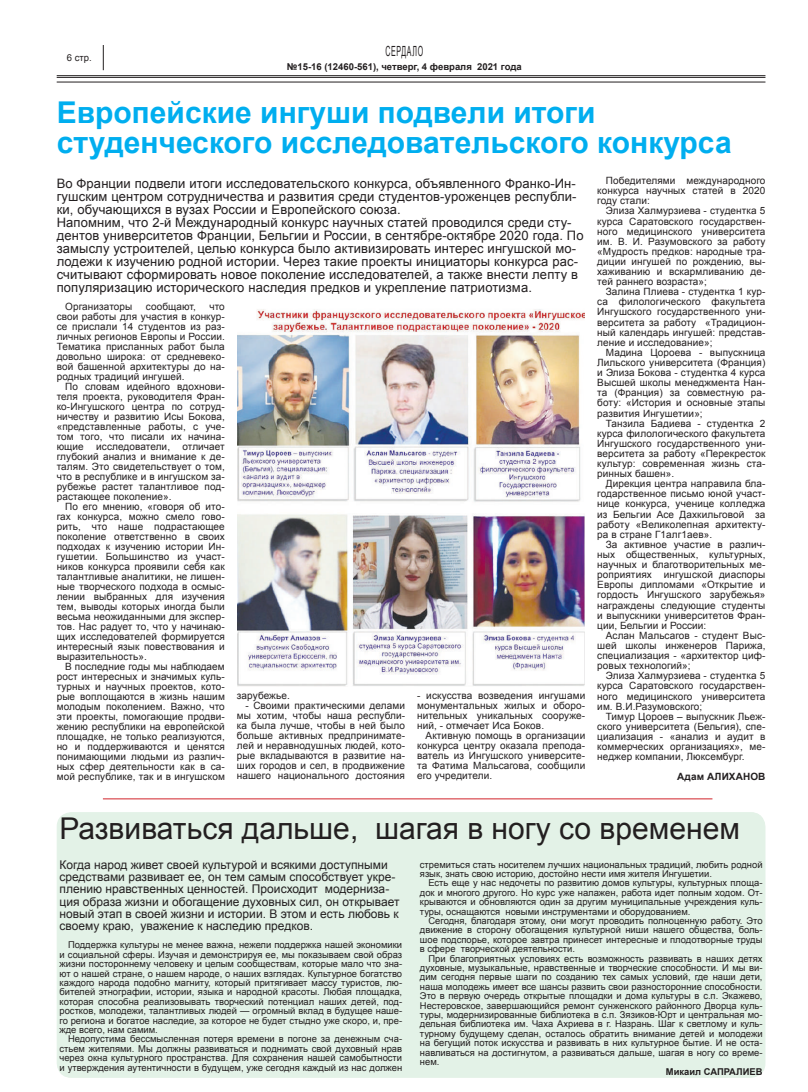
<style>
.page{position:relative;width:808px;height:1092px;background:#fff}
.page>*{position:absolute;margin:0;border:0;box-sizing:border-box;transform-origin:0 0}
.t1{font:700 30px/30px "Arial";color:#00aeef}
.t2{font:30px "Arial";color:#231f20}
.t3{font:14px "Arial";letter-spacing:.1em;color:#231f20;scale:.5 1}
.t4{font:13px/13px "Arial";letter-spacing:.01em;color:#231f20}
.t5{font:12px/12px "Arial";color:#231f20}
.t6{font:10px/10px "Arial";letter-spacing:.01em;color:#231f20;text-align:justify}
.t7{font:700 10px "Arial";letter-spacing:.01em;color:#231f20}
.t8{font:700 9.5px "Arial";color:#231f20}
.t9{font:9.5px "Arial";color:#231f20}
.t10{font:9.4px/9.4px "Arial";color:#231f20;text-align:justify}
.t11{font:700 9.4px "Arial";color:#231f20}
</style>
<div class="page">
<hr style="left:57px;top:75px;width:708px;height:1px;background:#231f20">
<hr style="left:57px;top:77px;width:708px;height:1px;background:#231f20">
<hr style="left:57px;top:82px;width:708px;height:1px;background:#231f20">
<svg style="left:103px;top:45px;width:1px;height:25px"></svg>
<div style="left:57px;top:812px;width:708px;height:265px;background:#e3f2e7;border-radius:14px"></div>
<img style="left:237px;top:309px;width:347px;height:377px">
<hr style="left:103px;top:798px;width:609px;height:1px;background:#d1232a">
<p class="t9" style="left:67px;top:51px;width:26px">6 стр.</p>
<h2 class="t3" style="left:385px;top:42px;width:77px">Сердало</h2>
<p class="t8" style="left:287px;top:60px;width:236px">№15-16 (12460-561), четверг, 4 февраля 2021 года</p>
<h1 class="t1" style="left:57px;top:98px;width:676px">Европейские ингуши подвели итоги студенческого исследовательского конкурса</h1>
<p class="t4" style="left:57px;top:177px;width:528px">Во Франции подвели итоги исследовательского конкурса, объявленного Франко-Ин&shy;гушским центром сотрудничества и развития среди студентов-уроженцев республи&shy;ки, обучающихся в вузах России и Европейского союза.<br>Напомним, что 2-й Международный конкурс научных статей проводился среди сту&shy;дентов университетов Франции, Бельгии и России, в сентябре-октябре 2020 года. По замыслу устроителей, целью конкурса было активизировать интерес ингушской мо&shy;лодежи к изучению родной истории. Через такие проекты инициаторы конкурса рас&shy;считывают сформировать новое поколение исследователей, а также внести лепту в популяризацию исторического наследия предков и укрепление патриотизма.</p>
<p class="t6" style="left:65px;top:302px;width:69px">Организаторы</p>
<p class="t6" style="left:146px;top:302px;width:52px">сообщают,</p>
<p class="t6" style="left:57px;top:302px;width:170px;text-indent:153px">что свои работы для участия в конкур&shy;се прислали 14 студентов из раз&shy;личных регионов Европы и России.<br>Тематика присланных работ была довольно широка: от средневеко&shy;вой башенной архитектуры до на&shy;родных традиций ингушей.</p>
<p class="t6" style="left:57px;top:382px;width:170px;text-indent:8px">По словам идейного вдохнови&shy;теля проекта, руководителя Фран&shy;ко-Ингушского центра по сотруд&shy;ничеству и развитию Исы Бокова, «представленные работы, с уче&shy;том того, что писали их начина&shy;ющие исследователи, отличает глубокий анализ и внимание к де&shy;талям. Это свидетельствует о том, что в республике и в ингушском за&shy;рубежье растет талантливое под&shy;растающее поколение».</p>
<p class="t6" style="left:57px;top:502px;width:170px;text-indent:8px">По его мнению, «говоря об ито&shy;гах конкурса, можно смело гово&shy;рить, что наше подрастающее поколение ответственно в своих подходах к изучению истории Ин&shy;гушетии. Большинство из участ&shy;ников конкурса проявили себя как талантливые аналитики, не лишен&shy;ные творческого подхода в осмыс&shy;лении выбранных для изучения тем, выводы которых иногда были весьма неожиданными для экспер&shy;тов. Нас радует то, что у начинаю&shy;щих исследователей формируется интересный язык повествования и выразительность».</p>
<p class="t6" style="left:57px;top:662px;width:170px;text-indent:8px">В последние годы мы наблюдаем рост интересных и значимых куль&shy;турных и научных проектов, кото&shy;рые воплощаются в жизнь нашим молодым поколением. Важно, что эти проекты, помогающие продви&shy;жению республики на европейской площадке, не только реализуются, но и поддерживаются и ценятся понимающими людьми из различ&shy;ных сфер деятельности как в са&shy;мой республике, так и в ингушском</p>
<p class="t6" style="left:237px;top:690px;width:54px">зарубежье.</p>
<p class="t6" style="left:237px;top:700px;width:170px;text-indent:8px">- Своими практическими делами мы хотим, чтобы наша республи&shy;ка была лучше, чтобы в ней было больше активных предпринимате&shy;лей и неравнодушных людей, кото&shy;рые вкладываются в развитие на&shy;ших городов и сел, в продвижение нашего национального достояния</p>
<p class="t6" style="left:417px;top:690px;width:170px">- искусства возведения ингушами монументальных жилых и оборо&shy;нительных уникальных сооруже&shy;ний, - отмечает Иса Боков.</p>
<p class="t6" style="left:417px;top:730px;width:170px;text-indent:8px">Активную помощь в организации конкурса центру оказала препода&shy;ватель из Ингушского университе&shy;та Фатима Мальсагова, сообщили его учредители.</p>
<p class="t6" style="left:597px;top:176px;width:170px;text-indent:8px">Победителями международного конкурса научных статей в 2020 году стали:</p>
<p class="t6" style="left:597px;top:206px;width:170px;text-indent:8px">Элиза Халмурзиева - студентка 5 курса Саратовского государствен&shy;ного медицинского университета им. В. И. Разумовского за работу «Мудрость предков: народные тра&shy;диции ингушей по рождению, вы&shy;хаживанию и вскармливанию де&shy;тей раннего возраста»;</p>
<p class="t6" style="left:597px;top:287px;width:170px;text-indent:8px">Залина Плиева - студентка 1 кур&shy;са филологического факультета Ингушского государственного уни&shy;верситета за работу «Традицион&shy;ный календарь ингушей: представ&shy;ление и исследование»;</p>
<p class="t6" style="left:597px;top:347px;width:170px;text-indent:8px">Мадина Цороева - выпускница Лильского университета (Франция) и Элиза Бокова - студентка 4 курса Высшей школы менеджмента Нан&shy;та (Франция) за совместную ра&shy;боту: «История и основные этапы развития Ингушетии»;</p>
<p class="t6" style="left:597px;top:418px;width:170px;text-indent:8px">Танзила Бадиева - студентка 2 курса филологического факультета Ингушского государственного уни&shy;верситета за работу «Перекресток культур: современная жизнь ста&shy;ринных башен».</p>
<p class="t6" style="left:597px;top:479px;width:170px;text-indent:8px">Дирекция центра направила бла&shy;годарственное письмо юной участ&shy;нице конкурса, ученице колледжа из Бельгии Асе Дахкильговой за работу «Великолепная архитекту&shy;ра в стране Г1алг1аев».</p>
<p class="t6" style="left:597px;top:539px;width:170px;text-indent:8px">За активное участие в различ&shy;ных общественных, культурных, научных и благотворительных ме&shy;роприятиях ингушской диаспоры Европы дипломами «Открытие и гордость Ингушского зарубежья» награждены следующие студенты и выпускники университетов Фран&shy;ции, Бельгии и России:</p>
<p class="t6" style="left:597px;top:630px;width:170px;text-indent:8px">Аслан Мальсагов - студент Выс&shy;шей школы инженеров Парижа, специализация - «архитектор циф&shy;ровых технологий»;</p>
<p class="t6" style="left:597px;top:670px;width:170px;text-indent:8px">Элиза Халмурзиева - студентка 5 курса Саратовского государствен&shy;ного медицинского университета им. В.И.Разумовского;</p>
<p class="t6" style="left:597px;top:711px;width:170px;text-indent:9px">Тимур Цороев – выпускник Льеж&shy;ского университета (Бельгия), спе&shy;циализация - «анализ и аудит в коммерческих организациях», ме&shy;неджер компании, Люксембург.</p>
<p class="t7" style="left:677px;top:770px;width:46px">Адам Алиханов</p>
<h1 class="t2" style="left:60px;top:808px;width:682px">Развиваться дальше, шагая в ногу со временем</h1>
<p class="t5" style="left:60px;top:859px;width:342px">Когда народ живет своей культурой и всякими доступными средствами развивает ее, он тем самым способствует укре&shy;плению нравственных ценностей. Происходит модерниза&shy;ция образа жизни и обогащение духовных сил, он открывает новый этап в своей жизни и истории. В этом и есть любовь к своему краю, уважение к наследию предков.</p>
<p class="t10" style="left:60px;top:940px;width:344px;text-indent:9px">Поддержка культуры не менее важна, нежели поддержка нашей экономики и социальной сферы. Изучая и демонстрируя ее, мы показываем свой образ жизни постороннему человеку и целым сообществам, которые мало что зна&shy;ют о нашей стране, о нашем народе, о наших взглядах. Культурное богатство каждого народа подобно магниту, который притягивает массу туристов, лю&shy;бителей этнографии, истории, языка и народной красоты. Любая площадка, которая способна реализовывать творческий потенциал наших детей, под&shy;ростков, молодежи, талантливых людей — огромный вклад в будущее наше&shy;го региона и богатое наследие, за которое не будет стыдно уже скоро, и, пре&shy;жде всего, нам самим.</p>
<p class="t10" style="left:60px;top:1034px;width:344px;text-indent:9px">Недопустима бессмысленная потеря времени в погоне за денежным сча&shy;стьем жителями. Мы должны развиваться и поднимать свой духовный нрав через окна культурного пространства. Для сохранения нашей самобытности и утверждения аутентичности в будущем, уже сегодня каждый из нас должен</p>
<p class="t10" style="left:420px;top:859px;width:344px">стремиться стать носителем лучших национальных традиций, любить родной язык, знать свою историю, достойно нести имя жителя Ингушетии.</p>
<p class="t10" style="left:420px;top:878px;width:344px;text-indent:8px">Есть еще у нас недочеты по развитию домов культуры, культурных площа&shy;док и многого другого. Но курс уже налажен, работа идет полным ходом. От&shy;крываются и обновляются один за другим муниципальные учреждения куль&shy;туры, оснащаются новыми инструментами и оборудованием.</p>
<p class="t10" style="left:420px;top:916px;width:344px;text-indent:9px">Сегодня, благодаря этому, они могут проводить полноценную работу. Это движение в сторону обогащения культурной ниши нашего общества, боль&shy;шое подспорье, которое завтра принесет интересные и плодотворные труды в сфере творческой деятельности.</p>
<p class="t10" style="left:420px;top:953px;width:344px;text-indent:9px">При благоприятных условиях есть возможность развивать в наших детях духовные, музыкальные, нравственные и творческие способности. И мы ви&shy;дим сегодня первые шаги по созданию тех самых условий, где наши дети, наша молодежь имеет все шансы развить свои разносторонние способности.<br>Это в первую очередь открытые площадки и дома культуры в с.п. Экажево, Нестеровское, завершающийся ремонт сунженского районного Дворца куль&shy;туры, модернизированные библиотека в с.п. Зязиков-Юрт и центральная мо&shy;дельная библиотека им. Чаха Ахриева в г. Назрань. Шаг к светлому и куль&shy;турному будущему сделан, осталось обратить внимание детей и молодежи на бегущий поток искусства и развивать в них культурное бытие. И не оста&shy;навливаться на достигнутом, а развиваться дальше, шагая в ногу со време&shy;нем.</p>
<p class="t11" style="left:666px;top:1064px;width:98px">Микаил САПРАЛИЕВ</p>
</div>
